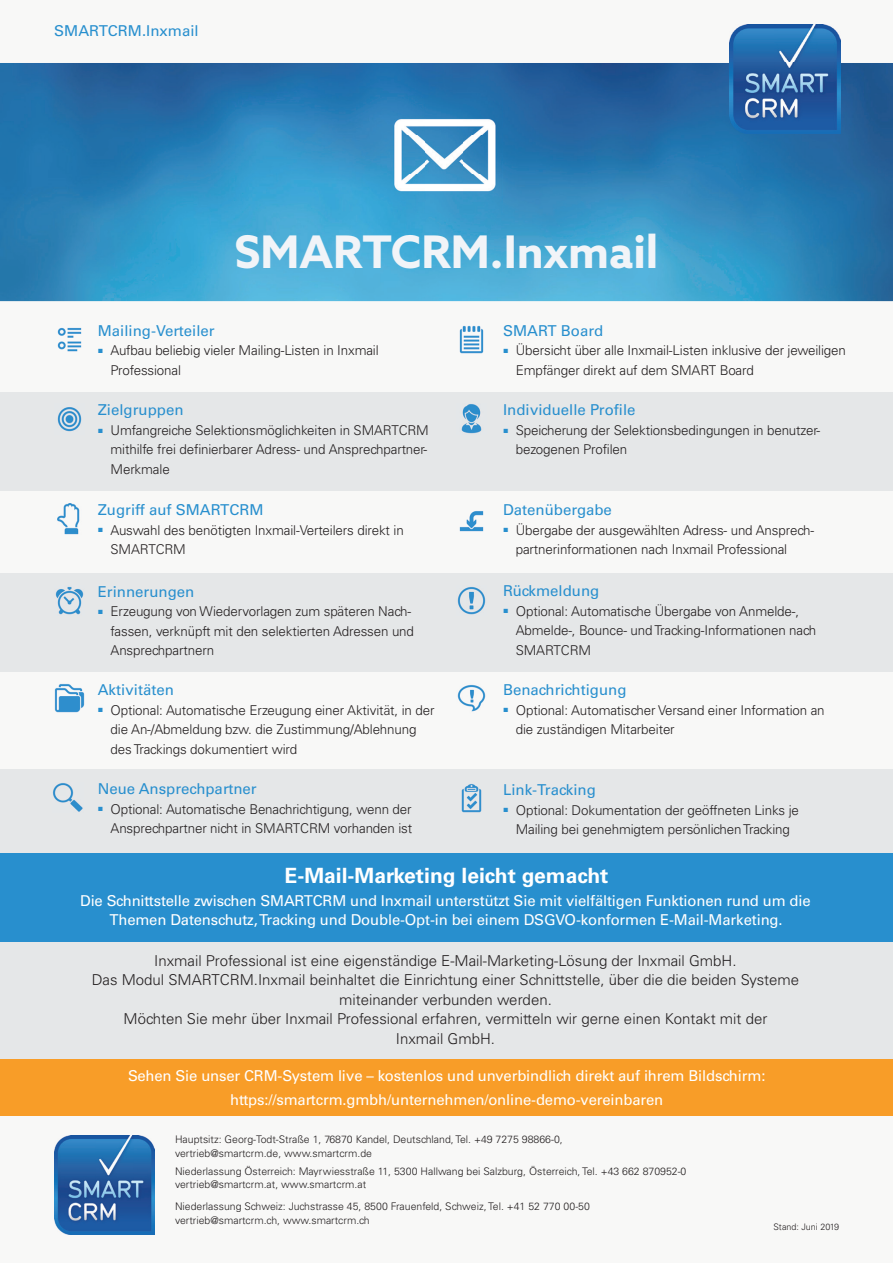
<style>
.page{position:relative;width:893px;height:1263px;background:#f8f8f7}
.page>*{position:absolute;margin:0;border:0;box-sizing:border-box;transform-origin:0 0}
.t1{font:700 45px "Azo Sans";color:#f1f4f8}
.t2{font:700 21px "Univers LTCE";color:#fff}
.t3{font:15px/19.5px "Univers LTCE";letter-spacing:-.01em;color:#fff;text-align:center}
.t4{font:300 15px/19.5px "Univers LTCE";color:#231f20;text-align:center}
.t5{font:15px "Univers LTCE";color:#288fce}
.t6{font:300 13.5px/19.5px "Univers LTCE";letter-spacing:-.01em;color:#231f20}
.t7{font:300 10.5px/13.5px "Univers LTCE";color:#231f20}
.t8{font:300 9px "Univers LTCE";color:#231f20}
</style>
<div class="page">
<div style="left:0;top:853px;width:893px;height:89px;background:#288fce"></div>
<div style="left:0;top:942px;width:893px;height:168px;background:#e5e7e8"></div>
<img style="left:0;top:63px;width:893px;height:238px">
<img style="left:388px;top:98px;width:114px;height:114px">
<img style="left:730px;top:24px;width:110px;height:109px">
<div style="left:0;top:392px;width:893px;height:99px;background:#e5e7e8"></div>
<img style="left:54px;top:1135px;width:100px;height:99px">
<img style="left:57px;top:327px;width:25px;height:25px">
<img style="left:459px;top:325px;width:25px;height:29px">
<div style="left:0;top:573px;width:893px;height:99px;background:#e5e7e8"></div>
<img style="left:57px;top:407px;width:25px;height:25px">
<img style="left:461px;top:404px;width:21px;height:30px">
<img style="left:57px;top:504px;width:23px;height:30px">
<img style="left:55px;top:587px;width:29px;height:28px">
<img style="left:457px;top:587px;width:29px;height:28px">
<img style="left:459px;top:511px;width:25px;height:21px">
<div style="left:0;top:1060px;width:893px;height:56px;background:#f89d28"></div>
<div style="left:0;top:770px;width:893px;height:83px;background:#e5e7e8"></div>
<img style="left:457px;top:684px;width:29px;height:28px">
<img style="left:53px;top:783px;width:30px;height:29px">
<img style="left:54px;top:684px;width:31px;height:29px">
<img style="left:461px;top:784px;width:21px;height:29px">
<p class="t5" style="left:54px;top:22px;width:146px">SMARTCRM.Inxmail</p>
<h1 class="t1" style="left:235px;top:222px;width:425px">SMARTCRM.Inxmail</h1>
<p class="t5" style="left:98px;top:322px;width:118px">Mailing-Verteiler</p>
<p class="t6" style="left:111px;top:341px;width:270px;text-indent:-13px"><sup>■</sup> Aufbau beliebig vieler Mailing-Listen in Inxmail<br>Professional</p>
<p class="t5" style="left:98px;top:401px;width:87px">Zielgruppen</p>
<p class="t6" style="left:111px;top:421px;width:320px;text-indent:-13px"><sup>■</sup> Umfangreiche Selektionsmöglichkeiten in SMARTCRM mithilfe frei definierbarer Adress- und Ansprechpartner-<br>Merkmale</p>
<p class="t5" style="left:98px;top:501px;width:167px">Zugriff auf SMARTCRM</p>
<p class="t6" style="left:111px;top:520px;width:295px;text-indent:-13px"><sup>■</sup> Auswahl des benötigten Inxmail-Verteilers direkt in<br>SMARTCRM</p>
<p class="t5" style="left:98px;top:583px;width:98px">Erinnerungen</p>
<p class="t6" style="left:111px;top:602px;width:305px;text-indent:-13px"><sup>■</sup> Erzeugung von Wiedervorlagen zum späteren Nach&shy;fassen, verknüpft mit den selektierten Adressen und<br>Ansprechpartnern</p>
<p class="t5" style="left:98px;top:681px;width:78px">Aktivitäten</p>
<p class="t6" style="left:111px;top:700px;width:325px;text-indent:-13px"><sup>■</sup> Optional: Automatische Erzeugung einer Aktivität, in der die An-/Abmeldung bzw. die Zustimmung/Ablehnung des Trackings dokumentiert wird</p>
<p class="t5" style="left:98px;top:780px;width:160px">Neue Ansprechpartner</p>
<p class="t6" style="left:98px;top:799px;width:316px;text-align:right"><sup>■</sup> Optional: Automatische Benachrichtigung, wenn der<br>Ansprechpartner nicht in SMARTCRM vorhanden ist</p>
<p class="t5" style="left:503px;top:322px;width:102px">SMART Board</p>
<p class="t6" style="left:516px;top:341px;width:332px;text-indent:-13px"><sup>■</sup> Übersicht über alle Inxmail-Listen inklusive der jeweiligen<br>Empfänger direkt auf dem SMART Board</p>
<p class="t5" style="left:503px;top:401px;width:134px">Individuelle Profile</p>
<p class="t6" style="left:516px;top:421px;width:306px;text-indent:-13px"><sup>■</sup> Speicherung der Selektionsbedingungen in benutzer&shy;bezogenen Profilen</p>
<p class="t5" style="left:503px;top:501px;width:110px">Datenübergabe</p>
<p class="t6" style="left:516px;top:520px;width:300px;text-indent:-13px"><sup>■</sup> Übergabe der ausgewählten Adress- und Ansprech&shy;partnerinformationen nach Inxmail Professional</p>
<p class="t5" style="left:503px;top:582px;width:98px">Rückmeldung</p>
<p class="t6" style="left:516px;top:601px;width:302px;text-indent:-13px"><sup>■</sup> Optional: Automatische Übergabe von Anmelde-,<br>Abmelde-, Bounce- und Tracking-Informationen nach<br>SMARTCRM</p>
<p class="t5" style="left:503px;top:681px;width:125px">Benachrichtigung</p>
<p class="t6" style="left:516px;top:700px;width:310px;text-indent:-13px"><sup>■</sup> Optional: Automatischer Versand einer Information an die zuständigen Mitarbeiter</p>
<p class="t5" style="left:503px;top:781px;width:94px">Link-Tracking</p>
<p class="t6" style="left:503px;top:800px;width:297px;text-align:center"><sup>■</sup> Optional: Dokumentation der geöffneten Links je<br>Mailing bei genehmigtem persönlichen Tracking</p>
<h2 class="t2" style="left:285px;top:863px;width:325px">E-Mail-Marketing leicht gemacht</h2>
<p class="t3" style="left:80px;top:891px;width:732px">Die Schnittstelle zwischen SMARTCRM und Inxmail unterstützt Sie mit vielfältigen Funktionen rund um die<br>Themen Datenschutz, Tracking und Double-Opt-in bei einem DSGVO-konformen E-Mail-Marketing.</p>
<p class="t4" style="left:92px;top:951px;width:709px">Inxmail Professional ist eine eigenständige E-Mail-Marketing-Lösung der Inxmail GmbH.<br>Das Modul SMARTCRM.Inxmail beinhaltet die Einrichtung einer Schnittstelle, über die die beiden Systeme miteinander verbunden werden.<br>Möchten Sie mehr über Inxmail Professional erfahren, vermitteln wir gerne einen Kontakt mit der<br>Inxmail GmbH.</p>
<p class="t3" style="left:128px;top:1064px;width:639px;line-height:23.7px">Sehen Sie unser CRM-System live – kostenlos und unverbindlich direkt auf ihrem Bildschirm: https://smartcrm.gmbh/unternehmen/online-demo-vereinbaren</p>
<p class="t7" style="left:175px;top:1133px;width:389px">Hauptsitz: Georg-Todt-Straße 1, 76870 Kandel, Deutschland, Tel. +49 7275 98866-0, vertrieb@smartcrm.de, www.smartcrm.de</p>
<p class="t7" style="left:175px;top:1164px;width:513px">Niederlassung Österreich: Mayrwiesstraße 11, 5300 Hallwang bei Salzburg, Österreich, Tel. +43 662 870952-0 vertrieb@smartcrm.at, www.smartcrm.at</p>
<p class="t7" style="left:175px;top:1200px;width:416px">Niederlassung Schweiz: Juchstrasse 45, 8500 Frauenfeld, Schweiz, Tel. +41 52 770 00-50 vertrieb@smartcrm.ch, www.smartcrm.ch</p>
<p class="t8" style="left:773px;top:1221px;width:67px">Stand: Juni 2019</p>
</div>
